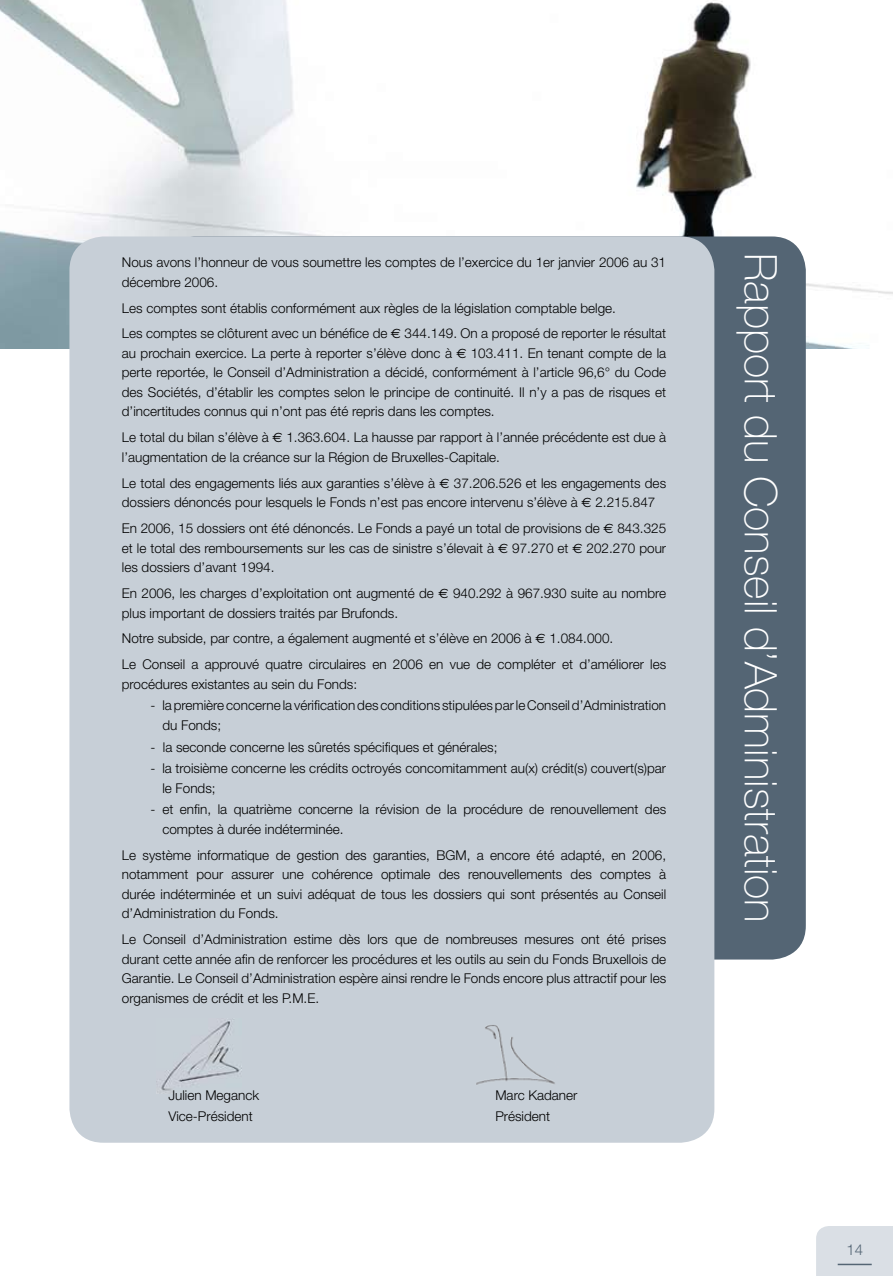
<style>
.page{position:relative;width:893px;height:1276px;background:#fff}
.page>*{position:absolute;margin:0;border:0;box-sizing:border-box;transform-origin:0 0}
.t1{font:100 45px "Helvetica Neue";color:#fff}
.t2{font:300 15px "Helvetica Neue";color:#546574}
.t3{font:300 13.5px/19.5px "Helvetica Neue";color:#000}
.s1{font-family:"Euro Sans";font-weight:400}
</style>
<div class="page">
<img style="left:0;top:0;width:893px;height:349px">
<div style="left:161px;top:236px;width:645px;height:723px;background:#546574;border-radius:34px"></div>
<div style="left:69px;top:236px;width:645px;height:906px;background:#c7cfd7;border-radius:34px"></div>
<img style="left:476px;top:1025px;width:79px;height:60px">
<img style="left:156px;top:1021px;width:83px;height:70px">
<div style="left:816px;top:1226px;width:77px;height:50px;background:#dadfe5"></div>
<hr style="left:838px;top:1263px;width:34px;height:2px;background:#546574">
<p class="t3" style="left:122px;top:252px;width:546px">Nous avons l’honneur de vous soumettre les comptes de l’exercice du 1er janvier 2006 au 31 décembre 2006.</p>
<p class="t3" style="left:122px;top:294px;width:546px;line-height:26px">Les comptes sont établis conformément aux règles de la législation comptable belge.<br>Les comptes se clôturent avec un bénéfice de <span class="s1">€</span> 344.149. On a proposé de reporter le résultat</p>
<p class="t3" style="left:122px;top:343px;width:546px;text-align:justify">au prochain exercice. La perte à reporter s’élève donc à <span class="s1">€</span> 103.411. En tenant compte de la perte reportée, le Conseil d’Administration a décidé, conformément à l’article 96,6° du Code des Sociétés, d’établir les comptes selon le principe de continuité. Il n’y a pas de risques et d’incertitudes connus qui n’ont pas été repris dans les comptes.</p>
<p class="t3" style="left:122px;top:427px;width:546px">Le total du bilan s’élève à <span class="s1">€</span> 1.363.604. La hausse par rapport à l’année précédente est due à l’augmentation de la créance sur la Région de Bruxelles-Capitale.</p>
<p class="t3" style="left:122px;top:473px;width:546px">Le total des engagements liés aux garanties s’élève à <span class="s1">€</span> 37.206.526 et les engagements des dossiers dénoncés pour lesquels le Fonds n’est pas encore intervenu s’élève à <span class="s1">€</span> 2.215.847</p>
<p class="t3" style="left:122px;top:518px;width:546px;text-align:justify">En 2006, 15 dossiers ont été dénoncés. Le Fonds a payé un total de provisions de <span class="s1">€</span> 843.325 et le total des remboursements sur les cas de sinistre s’élevait à <span class="s1">€</span> 97.270 et <span class="s1">€</span> 202.270 pour les dossiers d’avant 1994.</p>
<p class="t3" style="left:122px;top:583px;width:546px">En 2006, les charges d’exploitation ont augmenté de <span class="s1">€</span> 940.292 à 967.930 suite au nombre plus important de dossiers traités par Brufonds.</p>
<p class="t3" style="left:122px;top:625px;width:546px;line-height:26px">Notre subside, par contre, a également augmenté et s’élève en 2006 à <span class="s1">€</span> 1.084.000.<br>Le Conseil a approuvé quatre circulaires en 2006 en vue de compléter et d’améliorer les</p>
<p class="t3" style="left:122px;top:674px;width:237px">procédures existantes au sein du Fonds:</p>
<p class="t3" style="left:162px;top:695px;width:505px;text-indent:-12px">- la première concerne la vérification des conditions stipulées par le Conseil d’Administration du Fonds;</p>
<p class="t3" style="left:150px;top:736px;width:349px">- la seconde concerne les sûretés spécifiques et générales;</p>
<p class="t3" style="left:162px;top:758px;width:505px;text-indent:-12px">- la troisième concerne les crédits octroyés concomitamment au(x) crédit(s) couvert(s)par le Fonds;</p>
<p class="t3" style="left:162px;top:799px;width:505px;text-indent:-12px">- et enfin, la quatrième concerne la révision de la procédure de renouvellement des comptes à durée indéterminée.</p>
<p class="t3" style="left:122px;top:845px;width:546px;text-align:justify">Le système informatique de gestion des garanties, BGM, a encore été adapté, en 2006, notamment pour assurer une cohérence optimale des renouvellements des comptes à durée indéterminée et un suivi adéquat de tous les dossiers qui sont présentés au Conseil d’Administration du Fonds.</p>
<p class="t3" style="left:122px;top:929px;width:546px;text-align:justify">Le Conseil d’Administration estime dès lors que de nombreuses mesures ont été prises durant cette année afin de renforcer les procédures et les outils au sein du Fonds Bruxellois de Garantie. Le Conseil d’Administration espère ainsi rendre le Fonds encore plus attractif pour les organismes de crédit et les P.M.E.</p>
<p class="t3" style="left:168px;top:1085px;width:92px">Julien Meganck</p>
<p class="t3" style="left:495px;top:1085px;width:84px">Marc Kadaner</p>
<p class="t3" style="left:168px;top:1106px;width:86px">Vice-Président</p>
<p class="t3" style="left:495px;top:1106px;width:56px">Président</p>
<h1 class="t1" style="left:787px;top:253px;width:671px;rotate:90deg">Rapport du Conseil d’Administration</h1>
<p class="t2" style="left:846px;top:1240px;width:18px">14</p>
</div>
